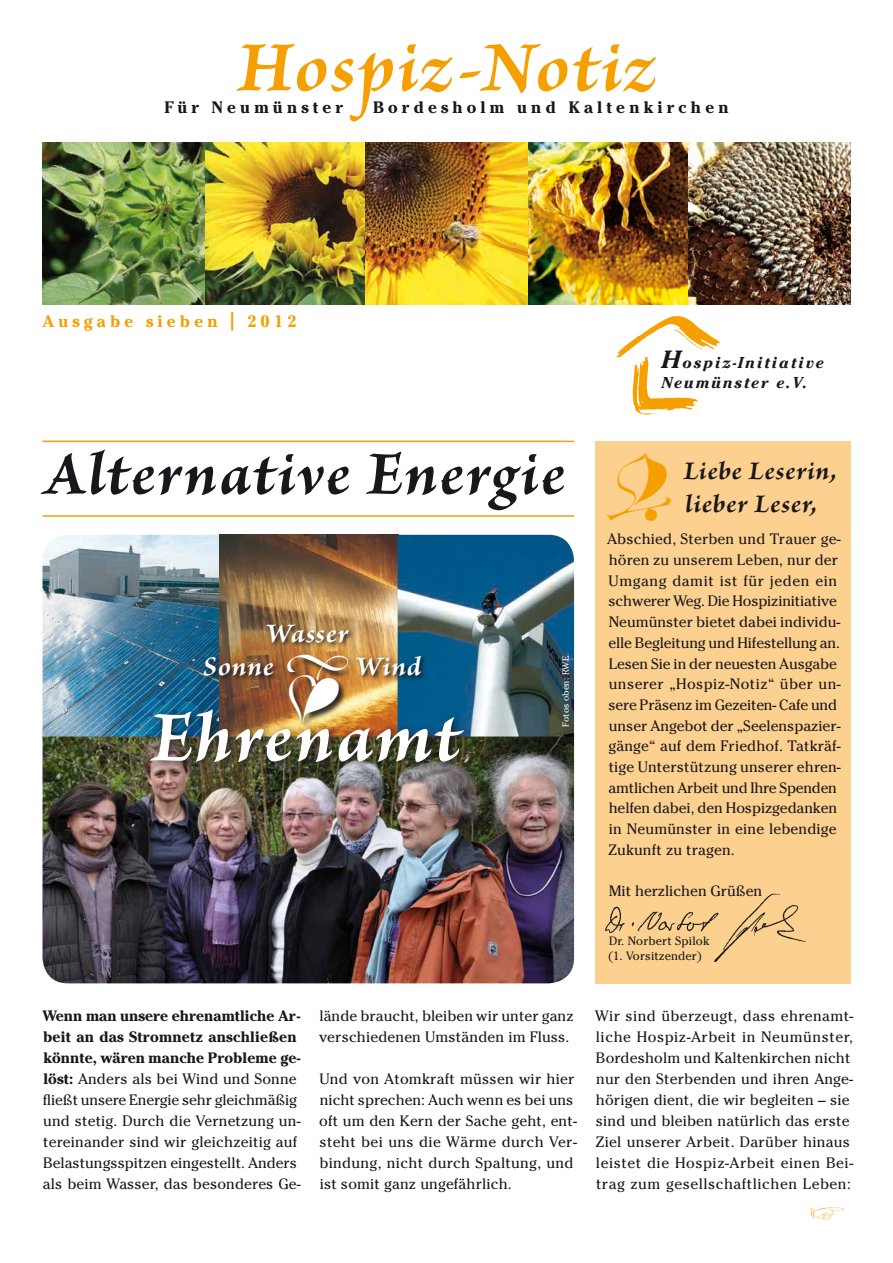
<style>
.page{position:relative;width:893px;height:1263px;background:#fff}
.page>*{position:absolute;margin:0;border:0;box-sizing:border-box;transform-origin:0 0}
.t1{font:italic 700 75px "Brioso Pro";letter-spacing:.025em;color:#fff}
.t2{font:italic 700 64.5px "Brioso Pro";letter-spacing:.03em;color:#1a171c}
.t3{font:italic 700 28.5px "Brioso Pro";letter-spacing:.035em;color:#fff}
.t4{font:italic 700 27px/33px "Brioso Pro";letter-spacing:.04em;color:#1a171c}
.t5{font:700 16.5px "Cheltenham";letter-spacing:.25em;color:#1a171c}
.t6{font:700 16.5px "Cheltenham";letter-spacing:.25em;color:#f59f00}
.t7{font:italic 700 15.6px/19.8px "Cheltenham";letter-spacing:.12em;color:#1a171c}
.t8{font:15px/21px "Cheltenham";letter-spacing:.01em;color:#1a171c}
.t9{font:12px/14.4px "Cheltenham";letter-spacing:.01em;color:#1a171c}
.t10{font:9px "Cheltenham";letter-spacing:.01em;color:#fff}
.s1{font-weight:900;font-size:24.75px}
.s2{font-size:24.75px}
.s3{font-weight:700}
</style>
<div class="page">
<img style="left:220px;top:535px;width:178px;height:169px">
<img style="left:398px;top:535px;width:176px;height:201px">
<img style="left:616px;top:316px;width:104px;height:99px">
<img style="left:43px;top:142px;width:807px;height:162px">
<svg style="left:236px;top:44px;width:420px;height:77px"></svg>
<hr style="left:43px;top:441px;width:531px;height:1px;background:#f59f00">
<hr style="left:43px;top:515px;width:531px;height:2px;background:#f59f00">
<div style="left:595px;top:441px;width:255px;height:542px;background:#fcd08e"></div>
<img style="left:605px;top:893px;width:201px;height:69px">
<img style="left:43px;top:535px;width:176px;height:201px">
<img style="left:43px;top:736px;width:531px;height:247px">
<div style="left:145px;top:704px;width:328px;height:67px;background:#1a171c;opacity:.86"></div>
<svg style="left:357px;top:654px;width:71px;height:28px;background:#676957"></svg>
<svg style="left:202px;top:655px;width:78px;height:27px;background:#614c3c"></svg>
<svg style="left:265px;top:622px;width:90px;height:27px;background:#9c7748"></svg>
<div style="left:287px;top:654px;width:70px;height:75px;background:#1a171c;opacity:.87"></div>
<img style="left:287px;top:654px;width:61px;height:68px">
<p class="t5" style="left:164px;top:98px;width:180px">Für Neumünster</p>
<p class="t5" style="left:373px;top:98px;width:357px">Bordesholm und Kaltenkirchen</p>
<p class="t6" style="left:43px;top:312px;width:255px">Ausgabe sieben <span class="s1">|</span> 2012</p>
<p class="t7" style="left:661px;top:353px;width:164px"><span class="s2">H</span>ospiz-Initiative<br>Neumünster e.V.</p>
<h2 class="t2" style="left:43px;top:433px;width:524px">Alternative Energie</h2>
<h3 class="t4" style="left:684px;top:453px;width:155px">Liebe Leserin, lieber Leser,</h3>
<p class="t8" style="left:607px;top:529px;width:235px">Abschied, Sterben und Trauer ge&shy;hören zu unserem Leben, nur der<br>Umgang damit ist für jeden ein schwerer Weg. Die Hospizinitiative<br>Neumünster bietet dabei individu&shy;elle Begleitung und Hifestellung an.<br>Lesen Sie in der neuesten Ausgabe unserer „Hospiz-Notiz“ über un&shy;sere Präsenz im Gezeiten- Cafe und unser Angebot der „Seelenspazier&shy;gänge“ auf dem Friedhof. Tatkräf&shy;tige Unterstützung unserer ehren&shy;amtlichen Arbeit und Ihre Spenden helfen dabei, den Hospizgedanken in Neumünster in eine lebendige<br>Zukunft zu tragen.</p>
<p class="t8" style="left:609px;top:881px;width:155px">Mit herzlichen Grüßen</p>
<p class="t9" style="left:608px;top:934px;width:102px">Dr. Norbert Spilok (1. Vorsitzender)</p>
<h3 class="t3" style="left:266px;top:615px;width:84px">Wasser</h3>
<h3 class="t3" style="left:203px;top:649px;width:72px">Sonne</h3>
<h3 class="t3" style="left:356px;top:649px;width:68px">Wind</h3>
<p class="t10" style="left:560px;top:727px;width:72px;rotate:-90deg">Fotos oben: RWE</p>
<h1 class="t1" style="left:151px;top:690px;width:311px">Ehrenamt</h1>
<p class="t8" style="left:42px;top:1005px;width:260px"><span class="s3">Wenn man unsere ehrenamtliche Ar&shy;beit an das Stromnetz anschließen könnte, wären manche Probleme ge&shy;löst:</span> Anders als bei Wind und Sonne fließt unsere Energie sehr gleichmäßig und stetig. Durch die Vernetzung un&shy;tereinander sind wir gleichzeitig auf Belastungsspitzen eingestellt. Anders als beim Wasser, das besonderes Ge-</p>
<p class="t8" style="left:319px;top:1005px;width:256px">lände braucht, bleiben wir unter ganz verschiedenen Umständen im Fluss.</p>
<p class="t8" style="left:319px;top:1068px;width:259px">Und von Atomkraft müssen wir hier nicht sprechen: Auch wenn es bei uns oft um den Kern der Sache geht, ent&shy;steht bei uns die Wärme durch Ver&shy;bindung, nicht durch Spaltung, und ist somit ganz ungefährlich.</p>
<p class="t8" style="left:595px;top:1005px;width:260px">Wir sind überzeugt, dass ehrenamt&shy;liche Hospiz-Arbeit in Neumünster, Bordesholm und Kaltenkirchen nicht nur den Sterbenden und ihren Ange&shy;hörigen dient, die wir begleiten – sie sind und bleiben natürlich das erste Ziel unserer Arbeit. Darüber hinaus leistet die Hospiz-Arbeit einen Bei&shy;trag zum gesellschaftlichen Leben:</p>
</div>
